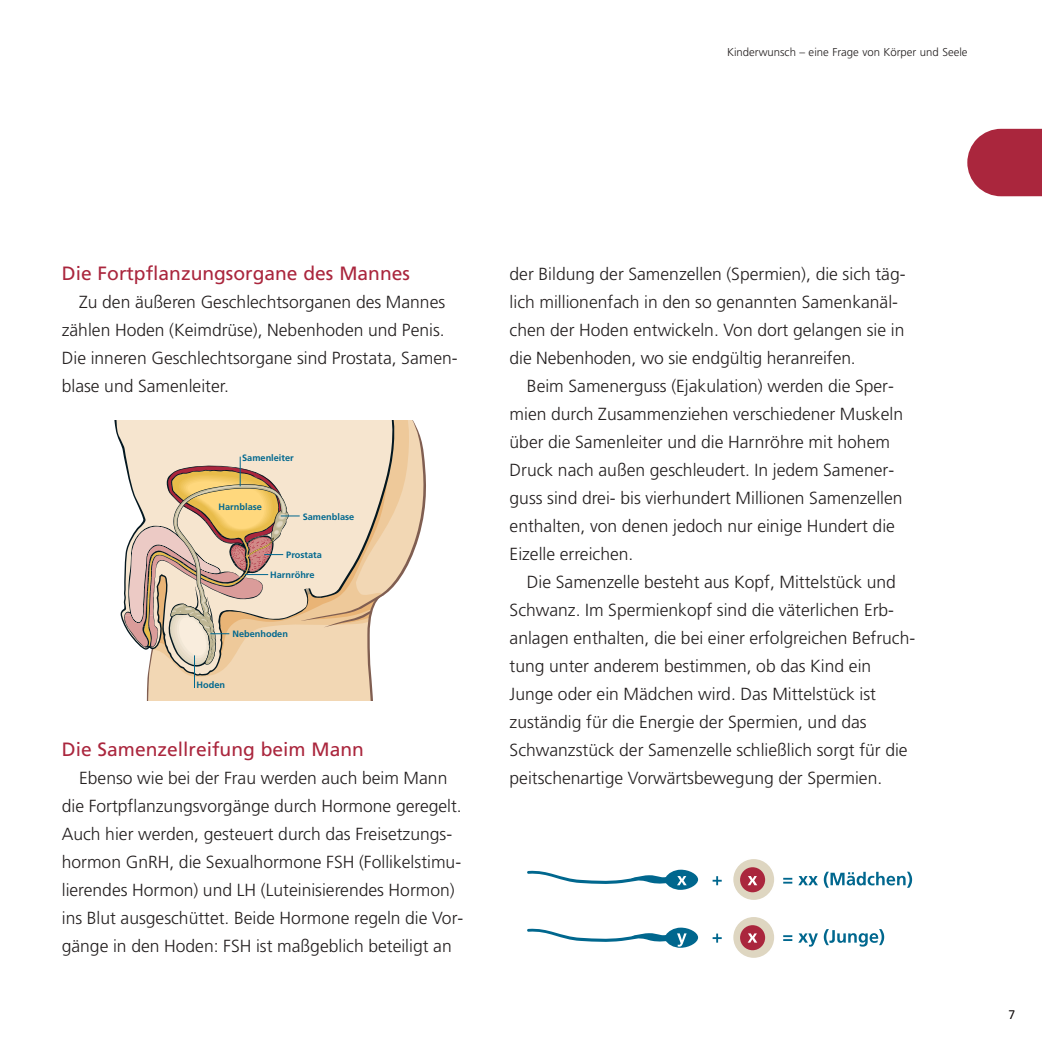
<style>
.page{position:relative;width:1042px;height:1042px;background:#fff}
.page>*{position:absolute;margin:0;border:0;box-sizing:border-box;transform-origin:0 0}
.t1{font:19.25px "Frutiger";color:#aa263d}
.t2{font:300 17.5px/28px "Frutiger";color:#231f1f}
.t3{font:300 12.25px "Frutiger";color:#231f1f}
.t4{font:300 11.38px "Frutiger";color:#231f1f}
.t5{font:700 9.1px/19.4px "Frutiger";color:#00678e}
</style>
<div class="page">
<svg style="left:967px;top:129px;width:74px;height:67px;background:#b23b50"></svg>
<svg style="left:123px;top:420px;width:303px;height:280px;background:#e6d0b6"></svg>
<div style="left:732px;top:916px;width:43px;height:42px;background:#ded6c1;border-radius:50%"></div>
<div style="left:731px;top:915px;width:45px;height:44px;border:2px solid #fff;border-radius:50%"></div>
<div style="left:740px;top:925px;width:25px;height:25px;background:#aa263d;border-radius:50%"></div>
<svg style="left:732px;top:858px;width:43px;height:43px"></svg>
<div style="left:731px;top:857px;width:45px;height:44px;border:2px solid #fff;border-radius:50%"></div>
<div style="left:740px;top:867px;width:25px;height:25px;background:#aa263d;border-radius:50%"></div>
<svg style="left:527px;top:927px;width:171px;height:21px"></svg>
<svg style="left:712px;top:933px;width:10px;height:9px"></svg>
<svg style="left:748px;top:933px;width:9px;height:9px"></svg>
<svg style="left:783px;top:935px;width:9px;height:6px"></svg>
<svg style="left:798px;top:933px;width:20px;height:13px"></svg>
<svg style="left:824px;top:929px;width:60px;height:17px"></svg>
<svg style="left:527px;top:869px;width:171px;height:21px"></svg>
<svg style="left:712px;top:876px;width:10px;height:9px"></svg>
<svg style="left:748px;top:876px;width:9px;height:9px"></svg>
<svg style="left:783px;top:878px;width:9px;height:5px"></svg>
<svg style="left:798px;top:876px;width:20px;height:9px"></svg>
<svg style="left:824px;top:871px;width:88px;height:17px"></svg>
<p class="t4" style="left:727px;top:48px;width:242px">Kinderwunsch – eine Frage von Körper und Seele</p>
<p class="t1" style="left:62px;top:266px;width:350px">Die Fortpflanzungsorgane des Mannes</p>
<p class="t2" style="left:62px;top:290px;width:397px;text-indent:17px">Zu den äußeren Geschlechtsorganen des Mannes zählen Hoden (Keimdrüse), Nebenhoden und Penis.<br>Die inneren Geschlechtsorgane sind Prostata, Samen&shy;blase und Samenleiter.</p>
<p class="t5" style="left:242px;top:448px;width:53px">Samenleiter</p>
<p class="t5" style="left:218px;top:497px;width:45px">Harnblase</p>
<p class="t5" style="left:303px;top:507px;width:53px">Samenblase</p>
<p class="t5" style="left:270px;top:546px;width:53px;text-indent:16px">Prostata<br>Harnröhre</p>
<p class="t5" style="left:232px;top:625px;width:57px">Nebenhoden</p>
<p class="t5" style="left:196px;top:676px;width:30px">Hoden</p>
<p class="t1" style="left:62px;top:742px;width:304px">Die Samenzellreifung beim Mann</p>
<p class="t2" style="left:62px;top:766px;width:403px;text-indent:17px">Ebenso wie bei der Frau werden auch beim Mann die Fortpflanzungsvorgänge durch Hormone geregelt.<br>Auch hier werden, gesteuert durch das Freisetzungs&shy;hormon GnRH, die Sexualhormone FSH (Follikelstimu&shy;lierendes Hormon) und LH (Luteinisierendes Hormon) ins Blut ausgeschüttet. Beide Hormone regeln die Vor&shy;gänge in den Hoden: FSH ist maßgeblich beteiligt an</p>
<p class="t2" style="left:509px;top:262px;width:397px">der Bildung der Samenzellen (Spermien), die sich täg&shy;lich millionenfach in den so genannten Samenkanäl&shy;chen der Hoden entwickeln. Von dort gelangen sie in die Nebenhoden, wo sie endgültig heranreifen.</p>
<p class="t2" style="left:509px;top:374px;width:395px;text-indent:17px">Beim Samenerguss (Ejakulation) werden die Sper&shy;mien durch Zusammenziehen verschiedener Muskeln über die Samenleiter und die Harnröhre mit hohem Druck nach außen geschleudert. In jedem Samener&shy;guss sind drei- bis vierhundert Millionen Samenzellen enthalten, von denen jedoch nur einige Hundert die Eizelle erreichen.</p>
<p class="t2" style="left:509px;top:570px;width:407px;text-indent:17px">Die Samenzelle besteht aus Kopf, Mittelstück und Schwanz. Im Spermienkopf sind die väterlichen Erb&shy;anlagen enthalten, die bei einer erfolgreichen Befruch&shy;tung unter anderem bestimmen, ob das Kind ein Junge oder ein Mädchen wird. Das Mittelstück ist zuständig für die Energie der Spermien, und das Schwanzstück der Samenzelle schließlich sorgt für die peitschenartige Vorwärtsbewegung der Spermien.</p>
<p class="t3" style="left:1008px;top:1010px;width:8px">7</p>
</div>
